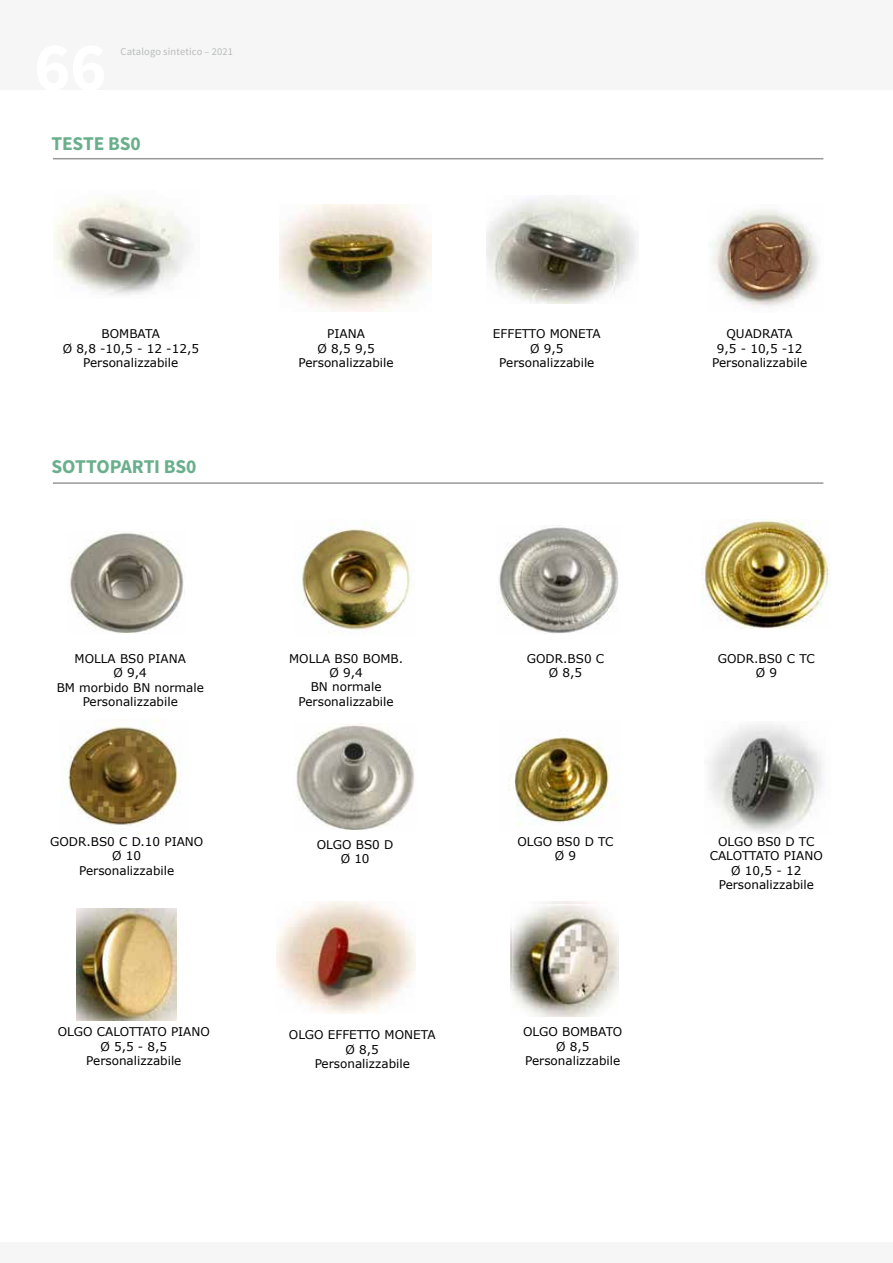
<style>
.page{position:relative;width:893px;height:1263px;background:#fff}
.page>*{position:absolute;margin:0;border:0;box-sizing:border-box;transform-origin:0 0}
.t1{font:700 19.5px "Source Sans Pro";letter-spacing:-.01em;color:#69af8c}
.t2{font:12px/14.4px "Verdana";color:#000;text-align:center}
.t3{font:10.5px "Source Sans Pro";letter-spacing:.01em;color:#b9baba}
</style>
<div class="page">
<div style="left:0;top:0;width:893px;height:90px;background:#f6f6f6"></div>
<div style="left:0;top:1242px;width:893px;height:21px;background:#f6f6f6"></div>
<hr style="left:53px;top:158px;width:770px;height:1px;background:#9a9998">
<hr style="left:53px;top:482px;width:770px;height:2px;background:#9a9998">
<img style="left:486px;top:199px;width:152px;height:104px">
<img style="left:54px;top:198px;width:136px;height:97px">
<img style="left:712px;top:209px;width:107px;height:99px">
<img style="left:279px;top:204px;width:152px;height:107px">
<img style="left:69px;top:531px;width:115px;height:102px">
<img style="left:302px;top:523px;width:108px;height:110px">
<img style="left:499px;top:526px;width:119px;height:107px">
<img style="left:702px;top:519px;width:129px;height:110px">
<img style="left:509px;top:737px;width:107px;height:88px">
<img style="left:294px;top:723px;width:121px;height:108px">
<img style="left:510px;top:901px;width:79px;height:95px">
<img style="left:76px;top:909px;width:101px;height:111px">
<img style="left:708px;top:724px;width:115px;height:110px">
<img style="left:276px;top:901px;width:140px;height:112px">
<img style="left:63px;top:720px;width:117px;height:105px">
<img style="left:513px;top:905px;width:105px;height:111px">
<p class="t3" style="left:120px;top:45px;width:114px">Catalogo sintetico – 2021</p>
<h1 class="t1" style="left:52px;top:131px;width:91px">TESTE BS0</h1>
<p class="t2" style="left:63px;top:327px;width:138px">BOMBATA<br>Ø 8,8 -10,5 - 12 -12,5<br>Personalizzabile</p>
<h1 class="t1" style="left:52px;top:454px;width:146px">SOTTOPARTI BS0</h1>
<p class="t2" style="left:299px;top:327px;width:97px">PIANA<br>Ø 8,5 9,5<br>Personalizzabile</p>
<p class="t2" style="left:493px;top:327px;width:109px">EFFETTO MONETA<br>Ø 9,5<br>Personalizzabile</p>
<p class="t2" style="left:712px;top:327px;width:97px">QUADRATA<br>9,5 - 10,5 -12<br>Personalizzabile</p>
<p class="t2" style="left:57px;top:651px;width:149px">MOLLA BS0 PIANA<br>Ø 9,4<br>BM morbido BN normale<br>Personalizzabile</p>
<p class="t2" style="left:289px;top:651px;width:115px">MOLLA BS0 BOMB.<br>Ø 9,4<br>BN normale<br>Personalizzabile</p>
<p class="t2" style="left:527px;top:651px;width:79px">GODR.BS0 C<br>Ø 8,5</p>
<p class="t2" style="left:718px;top:651px;width:99px">GODR.BS0 C TC<br>Ø 9</p>
<p class="t2" style="left:50px;top:834px;width:155px">GODR.BS0 C D.10 PIANO<br>Ø 10<br>Personalizzabile</p>
<p class="t2" style="left:317px;top:837px;width:78px">OLGO BS0 D<br>Ø 10</p>
<p class="t2" style="left:517px;top:834px;width:98px">OLGO BS0 D TC<br>Ø 9</p>
<p class="t2" style="left:710px;top:834px;width:115px">OLGO BS0 D TC<br>CALOTTATO PIANO<br>Ø 10,5 - 12<br>Personalizzabile</p>
<p class="t2" style="left:58px;top:1024px;width:154px">OLGO CALOTTATO PIANO<br>Ø 5,5 - 8,5<br>Personalizzabile</p>
<p class="t2" style="left:289px;top:1027px;width:148px">OLGO EFFETTO MONETA<br>Ø 8,5<br>Personalizzabile</p>
<p class="t2" style="left:523px;top:1024px;width:101px">OLGO BOMBATO<br>Ø 8,5<br>Personalizzabile</p>
</div>
